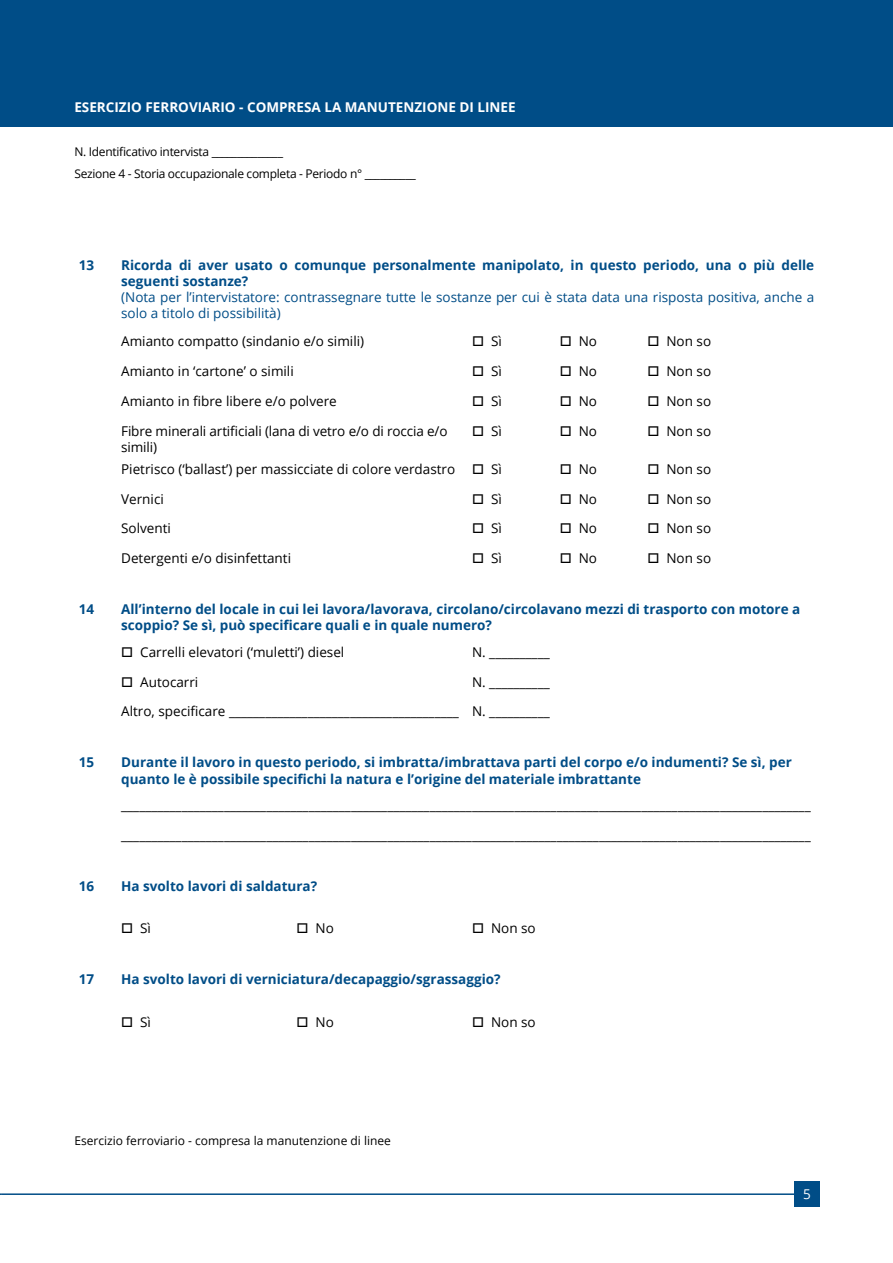
<style>
.page{position:relative;width:893px;height:1263px;background:#fff}
.page>*{position:absolute;margin:0;border:0;box-sizing:border-box;transform-origin:0 0}
.t1{font:13.5px/16.2px "Open Sans";color:#000}
.t2{font:700 13.5px/16.2px "Open Sans";color:#004d87}
.t3{font:13.5px/16.2px "Open Sans";color:#004d87}
.t4{font:700 13.5px "Open Sans";color:#fff}
.t5{font:13.5px "Open Sans";color:#fff}
.t6{font:12px/22.5px "Open Sans";letter-spacing:-.025em;color:#000}
.t7{font:12px "Open Sans";color:#000}
</style>
<div class="page">
<hr style="left:0;top:0;width:1px;height:127px;background:#004d87">
<div style="left:1px;top:0;width:892px;height:127px;background:#004d87"></div>
<hr style="left:1px;top:1193px;width:802px;height:2px;background:#004d87">
<div style="left:794px;top:1181px;width:26px;height:26px;background:#004d87"></div>
<p class="t4" style="left:74px;top:97px;width:443px">ESERCIZIO FERROVIARIO - COMPRESA LA MANUTENZIONE DI LINEE</p>
<p class="t6" style="left:74px;top:140px;width:343px">N. Identificativo intervista ______________<br>Sezione 4 - Storia occupazionale completa - Periodo n° __________</p>
<p class="t2" style="left:79px;top:256px;width:17px">13</p>
<p class="t2" style="left:121px;top:256px;width:695px">Ricorda di aver usato o comunque personalmente manipolato, in questo periodo, una o più delle seguenti sostanze?</p>
<p class="t3" style="left:121px;top:289px;width:695px">(Nota per l’intervistatore: contrassegnare tutte le sostanze per cui è stata data una risposta positiva, anche a solo a titolo di possibilità)</p>
<p class="t1" style="left:121px;top:333px;width:244px">Amianto compatto (sindanio e/o simili)</p>
<p class="t1" style="left:472px;top:333px;width:31px">□ Sì</p>
<p class="t1" style="left:560px;top:333px;width:39px">□ No</p>
<p class="t1" style="left:647px;top:333px;width:65px">□ Non so</p>
<p class="t1" style="left:121px;top:363px;width:174px">Amianto in ‘cartone’ o simili</p>
<p class="t1" style="left:472px;top:363px;width:31px">□ Sì</p>
<p class="t1" style="left:560px;top:363px;width:39px">□ No</p>
<p class="t1" style="left:647px;top:363px;width:65px">□ Non so</p>
<p class="t1" style="left:121px;top:392px;width:217px">Amianto in fibre libere e/o polvere</p>
<p class="t1" style="left:472px;top:393px;width:31px">□ Sì</p>
<p class="t1" style="left:560px;top:393px;width:39px">□ No</p>
<p class="t1" style="left:647px;top:393px;width:65px">□ Non so</p>
<p class="t1" style="left:121px;top:422px;width:328px">Fibre minerali artificiali (lana di vetro e/o di roccia e/o simili)</p>
<p class="t1" style="left:472px;top:422px;width:31px">□ Sì</p>
<p class="t1" style="left:560px;top:422px;width:39px">□ No</p>
<p class="t1" style="left:647px;top:422px;width:65px">□ Non so</p>
<p class="t1" style="left:121px;top:460px;width:382px">Pietrisco (‘ballast’) per massicciate di colore verdastro □ Sì</p>
<p class="t1" style="left:560px;top:461px;width:39px">□ No</p>
<p class="t1" style="left:647px;top:461px;width:65px">□ Non so</p>
<p class="t1" style="left:121px;top:490px;width:44px">Vernici</p>
<p class="t1" style="left:472px;top:490px;width:31px">□ Sì</p>
<p class="t1" style="left:560px;top:490px;width:39px">□ No</p>
<p class="t1" style="left:647px;top:490px;width:65px">□ Non so</p>
<p class="t1" style="left:121px;top:520px;width:51px">Solventi</p>
<p class="t1" style="left:472px;top:520px;width:31px">□ Sì</p>
<p class="t1" style="left:560px;top:520px;width:39px">□ No</p>
<p class="t1" style="left:647px;top:520px;width:65px">□ Non so</p>
<p class="t1" style="left:121px;top:550px;width:171px">Detergenti e/o disinfettanti</p>
<p class="t1" style="left:472px;top:550px;width:31px">□ Sì</p>
<p class="t1" style="left:560px;top:550px;width:39px">□ No</p>
<p class="t1" style="left:647px;top:550px;width:65px">□ Non so</p>
<p class="t2" style="left:79px;top:601px;width:17px">14</p>
<p class="t2" style="left:121px;top:601px;width:681px">All’interno del locale in cui lei lavora/lavorava, circolano/circolavano mezzi di trasporto con motore a scoppio? Se sì, può specificare quali e in quale numero?</p>
<p class="t1" style="left:121px;top:643px;width:225px">□ Carrelli elevatori (‘muletti’) diesel</p>
<p class="t1" style="left:472px;top:643px;width:79px">N. __________</p>
<p class="t1" style="left:121px;top:673px;width:79px">□ Autocarri</p>
<p class="t1" style="left:472px;top:673px;width:79px">N. __________</p>
<p class="t1" style="left:121px;top:703px;width:430px">Altro, specificare ______________________________________ N. __________</p>
<p class="t2" style="left:79px;top:754px;width:17px">15</p>
<p class="t2" style="left:121px;top:754px;width:672px">Durante il lavoro in questo periodo, si imbratta/imbrattava parti del corpo e/o indumenti? Se sì, per quanto le è possibile specifichi la natura e l’origine del materiale imbrattante</p>
<p class="t1" style="left:121px;top:796px;width:691px">__________________________________________________________________________________________________________________</p>
<p class="t1" style="left:121px;top:826px;width:691px">__________________________________________________________________________________________________________________</p>
<p class="t2" style="left:79px;top:877px;width:17px">16</p>
<p class="t2" style="left:121px;top:877px;width:197px">Ha svolto lavori di saldatura?</p>
<p class="t1" style="left:121px;top:920px;width:31px">□ Sì</p>
<p class="t1" style="left:297px;top:920px;width:39px">□ No</p>
<p class="t1" style="left:472px;top:920px;width:65px">□ Non so</p>
<p class="t2" style="left:79px;top:971px;width:17px">17</p>
<p class="t2" style="left:121px;top:971px;width:381px">Ha svolto lavori di verniciatura/decapaggio/sgrassaggio?</p>
<p class="t1" style="left:121px;top:1013px;width:31px">□ Sì</p>
<p class="t1" style="left:297px;top:1013px;width:39px">□ No</p>
<p class="t1" style="left:472px;top:1013px;width:65px">□ Non so</p>
<p class="t7" style="left:74px;top:1132px;width:318px">Esercizio ferroviario - compresa la manutenzione di linee</p>
<p class="t5" style="left:803px;top:1184px;width:9px">5</p>
</div>
